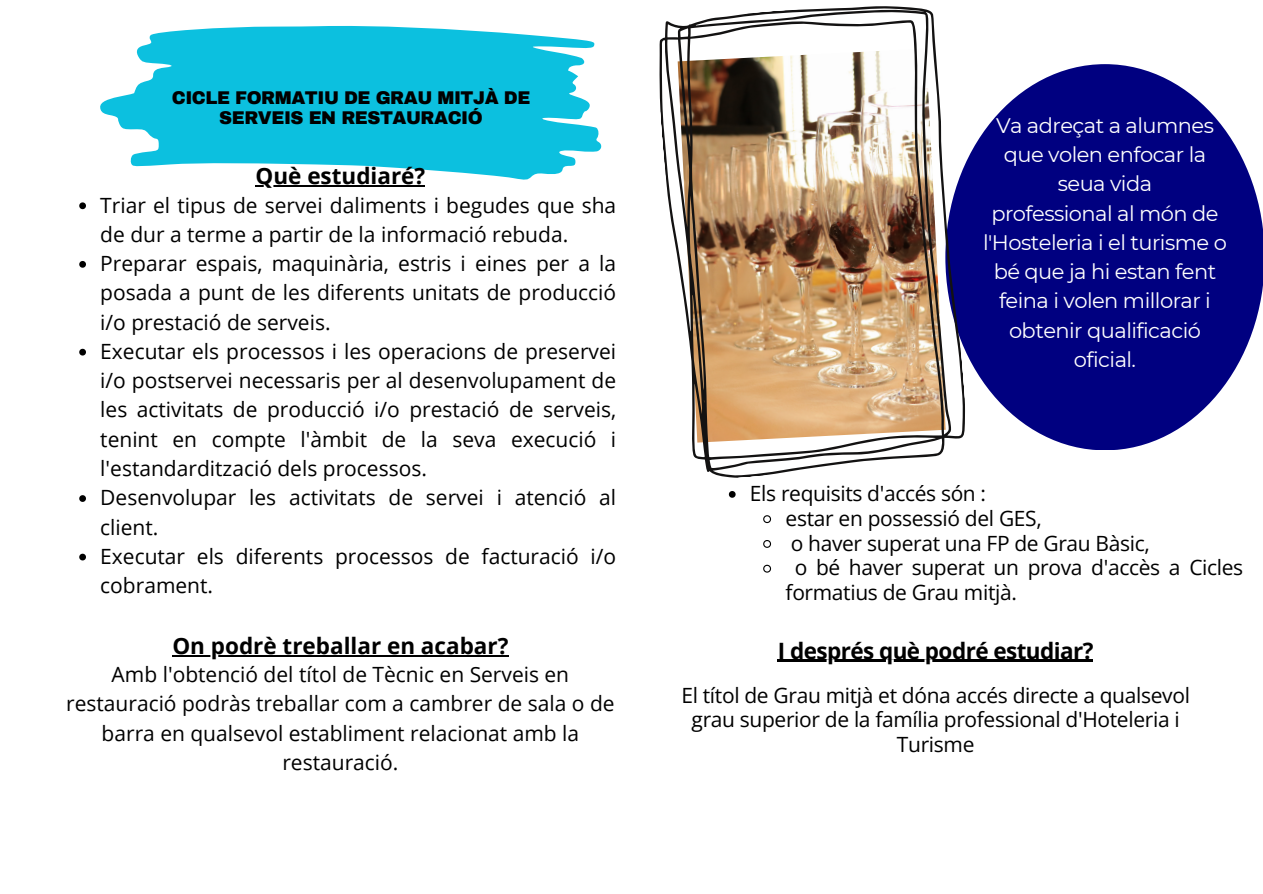
<style>
.page{position:relative;width:1263px;height:894px;background:#fff}
.page>*{position:absolute;margin:0;border:0;box-sizing:border-box;transform-origin:0 0}
.t1{font:700 22.5px "Open Sans";color:#000}
.t2{font:700 22.5px "Open Sans";letter-spacing:-.025em;color:#000}
.t3{font:21px/29.2px "Open Sans";color:#000}
.t4{font:21px/29.2px "Montserrat";letter-spacing:-.025em;color:#fff;text-align:center}
.t5{font:900 18px/20.2px "Archivo";letter-spacing:-.025em;color:#000;text-align:center}
</style>
<div class="page">
<svg style="left:970px;top:64px;width:293px;height:385px;fill:#000080"></svg>
<svg style="left:100px;top:25px;width:502px;height:155px;fill:#0cc0df"></svg>
<img style="left:659px;top:6px;width:311px;height:472px">
<svg style="left:729px;top:491px;width:7px;height:6px"></svg>
<svg style="left:763px;top:515px;width:9px;height:8px"></svg>
<svg style="left:763px;top:540px;width:8px;height:8px"></svg>
<svg style="left:763px;top:564px;width:9px;height:9px"></svg>
<hr style="left:778px;top:659px;width:315px;height:3px;background:#000">
<hr style="left:256px;top:185px;width:169px;height:1px;background:#000">
<svg style="left:79px;top:202px;width:7px;height:7px"></svg>
<svg style="left:79px;top:261px;width:7px;height:6px"></svg>
<svg style="left:79px;top:348px;width:7px;height:7px"></svg>
<svg style="left:79px;top:495px;width:7px;height:6px"></svg>
<svg style="left:79px;top:553px;width:7px;height:7px"></svg>
<hr style="left:172px;top:654px;width:336px;height:2px;background:#000">
<h2 class="t5" style="left:172px;top:88px;width:360px">CICLE FORMATIU DE GRAU MITJÀ DE<br>SERVEIS EN RESTAURACIÓ</h2>
<h2 class="t1" style="left:256px;top:160px;width:171px">Què estudiaré?</h2>
<h2 class="t3" style="left:100px;top:190px;width:517px">Triar el tipus de servei daliments i begudes que sha de dur a terme a partir de la informació rebuda.</h2>
<p class="t3" style="left:100px;top:248px;width:517px;text-align:justify">Preparar espais, maquinària, estris i eines per a la posada a punt de les diferents unitats de producció i/o prestació de serveis.</p>
<p class="t3" style="left:100px;top:336px;width:517px;text-align:justify">Executar els processos i les operacions de preservei i/o postservei necessaris per al desenvolupament de les activitats de producció i/o prestació de serveis, tenint en compte l'àmbit de la seva execució i l'estandardització dels processos.</p>
<h2 class="t3" style="left:100px;top:482px;width:517px">Desenvolupar les activitats de servei i atenció al client.</h2>
<h2 class="t3" style="left:100px;top:541px;width:517px">Executar els diferents processos de facturació i/o cobrament.</h2>
<h2 class="t1" style="left:172px;top:629px;width:337px">On podrè treballar en acabar?</h2>
<h2 class="t3" style="left:66px;top:659px;width:550px;text-align:center">Amb l'obtenció del títol de Tècnic en Serveis en restauració podràs treballar com a cambrer de sala o de barra en qualsevol establiment relacionat amb la restauració.</h2>
<p class="t4" style="left:983px;top:111px;width:245px">Va adreçat a alumnes que volen enfocar la seua vida<br>professional al món de l'Hosteleria i el turisme o bé que ja hi estan fent feina i volen millorar i obtenir qualificació oficial.</p>
<p class="t3" style="left:750px;top:478px;width:238px">Els requisits d'accés són :</p>
<p class="t3" style="left:786px;top:503px;width:258px">estar en possessió del GES,</p>
<h1 class="t3" style="left:791px;top:527px;width:361px">o haver superat una FP de Grau Bàsic,</h1>
<h2 class="t3" style="left:786px;top:554px;width:459px;line-height:24.8px;text-indent:9px">o bé haver superat un prova d'accès a Cicles formatius de Grau mitjà.</h2>
<h2 class="t2" style="left:778px;top:634px;width:317px">I després què podré estudiar?</h2>
<h2 class="t3" style="left:681px;top:682px;width:510px;line-height:24.8px;text-align:center">El títol de Grau mitjà et dóna accés directe a qualsevol grau superior de la família professional d'Hoteleria i<br>Turisme</h2>
</div>
